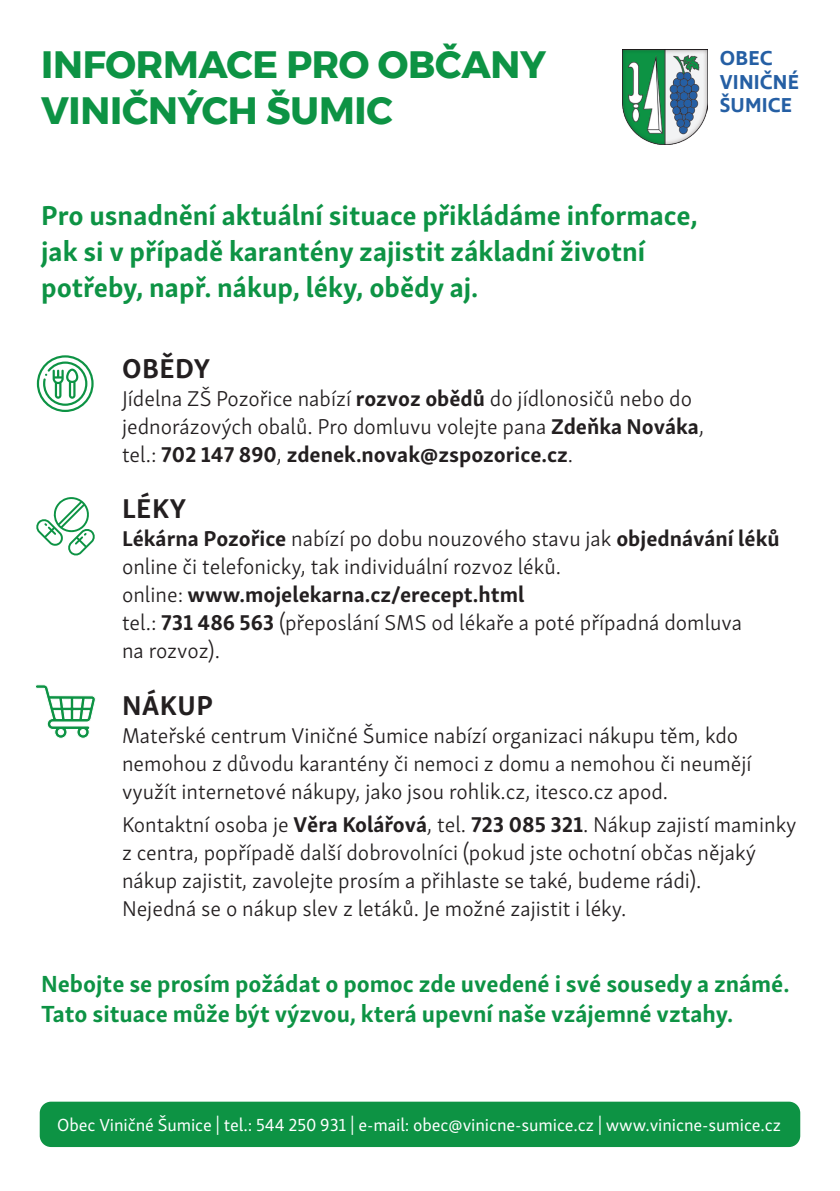
<style>
.page{position:relative;width:840px;height:1191px;background:#fff}
.page>*{position:absolute;margin:0;border:0;box-sizing:border-box;transform-origin:0 0}
.nadpis_1_zeleny{font:700 38px/46px "Montserrat";letter-spacing:-.01em;color:#0d9344}
.nadpis_2{font:700 28px/36px "Skolar Sans Latn";color:#0d9344}
.text{font:700 28px "Skolar Sans Latn";letter-spacing:.02em;color:#231f20}
.nadpis_2-2{font:700 24px/30px "Skolar Sans Latn";color:#0d9344}
.text-2{font:300 22px/28px "Skolar Sans Latn";color:#231f20}
.t1{font:600 20.6px/23.2px "Ingra";letter-spacing:.005em;color:#255fa4}
.text-3{font:18px "Skolar Sans Latn";letter-spacing:-.005em;color:#fff}
.s1{font-weight:700}
</style>
<div class="page">
<img style="left:622px;top:50px;width:85px;height:95px">
<svg style="left:36px;top:497px;width:59px;height:59px"></svg>
<svg style="left:37px;top:355px;width:57px;height:57px"></svg>
<svg style="left:35px;top:684px;width:61px;height:55px"></svg>
<div style="left:40px;top:1101px;width:759px;height:46px;background:#0d9344;border-radius:11px"></div>
<p class="nadpis_1_zeleny" style="left:41px;top:41px;width:506px">INFORMACE PRO OBČANY<br>VINIČNÝCH ŠUMIC</p>
<p class="t1" style="left:719px;top:48px;width:81px">OBEC<br>VINIČNÉ<br>ŠUMICE</p>
<p class="nadpis_2" style="left:41px;top:195px;width:657px">Pro usnadnění aktuální situace přikládáme informace, jak si v případě karantény zajistit základní životní potřeby, např. nákup, léky, obědy aj.</p>
<p class="text" style="left:122px;top:345px;width:90px">OBĚDY</p>
<p class="text-2" style="left:122px;top:383px;width:583px">Jídelna ZŠ Pozořice nabízí <span class="s1">rozvoz obědů</span> do jídlonosičů nebo do jednorázových obalů. Pro domluvu volejte pana <span class="s1">Zdeňka Nováka</span>, tel.: <span class="s1">702 147 890</span>, <span class="s1">zdenek.novak@zspozorice.cz</span>.</p>
<p class="text" style="left:122px;top:486px;width:65px">LÉKY</p>
<p class="text-2" style="left:122px;top:523px;width:659px"><span class="s1">Lékárna Pozořice</span> nabízí po dobu nouzového stavu jak <span class="s1">objednávání léků </span>online či telefonicky, tak individuální rozvoz léků.<br>online: <span class="s1">www.mojelekarna.cz/erecept.html<br></span>tel.: <span class="s1">731 486 563</span> (přeposlání SMS od lékaře a poté případná domluva<br>na rozvoz).</p>
<p class="text" style="left:122px;top:682px;width:92px">NÁKUP</p>
<p class="text-2" style="left:122px;top:719px;width:630px">Mateřské centrum Viničné Šumice nabízí organizaci nákupu těm, kdo nemohou z důvodu karantény či nemoci z domu a nemohou či neumějí využít internetové nákupy, jako jsou rohlik.cz, itesco.cz apod.</p>
<p class="text-2" style="left:122px;top:809px;width:675px">Kontaktní osoba je <span class="s1">Věra Kolářová</span>, tel. <span class="s1">723 085 321</span>. Nákup zajistí maminky z centra, popřípadě další dobrovolníci (pokud jste ochotní občas nějaký nákup zajistit, zavolejte prosím a přihlaste se také, budeme rádi).<br>Nejedná se o nákup slev z letáků. Je možné zajistit i léky.</p>
<p class="nadpis_2-2" style="left:41px;top:966px;width:749px">Nebojte se prosím požádat o pomoc zde uvedené i své sousedy a známé.<br>Tato situace může být výzvou, která upevní naše vzájemné vztahy.</p>
<p class="text-3" style="left:57px;top:1111px;width:724px">Obec Viničné Šumice | tel.: 544 250 931 | e-mail: obec@vinicne-sumice.cz | www.vinicne-sumice.cz</p>
</div>
